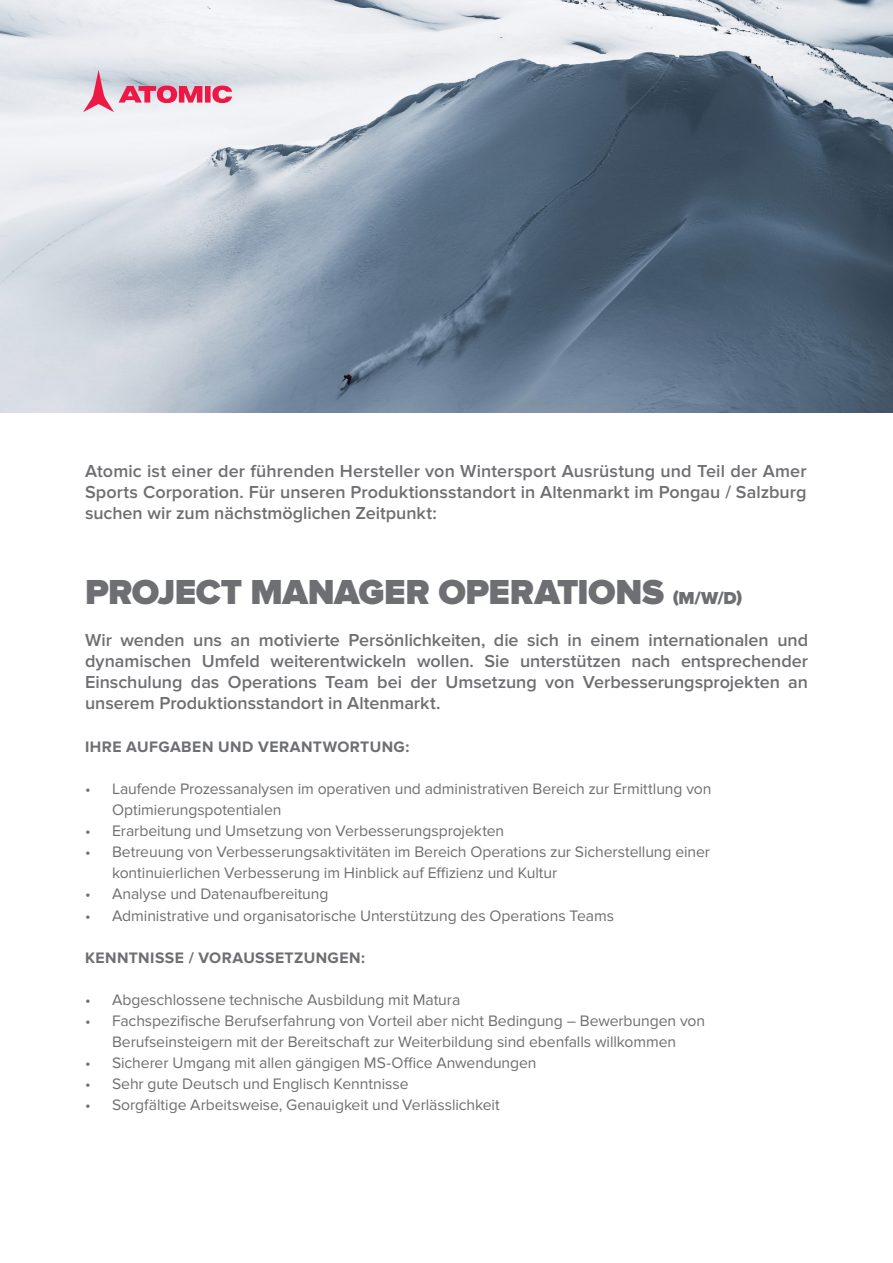
<style>
.page{position:relative;width:893px;height:1263px;background:#fff}
.page>*{position:absolute;margin:0;border:0;box-sizing:border-box;transform-origin:0 0}
.t1{font:900 36px "Proxima Nova";letter-spacing:-.01em;color:#6e6f72}
.FLiesstext{font:600 18px/21px "Proxima Nova";color:#6e6f72;text-align:justify}
.t2{font:15.75px/21px "Proxima Nova";letter-spacing:-.005em;color:#6e6f72}
.t3{font:700 15.75px "Proxima Nova";letter-spacing:.03em;color:#6e6f72}
.s1{font-size:18px}
</style>
<div class="page">
<img style="left:1px;top:1px;width:891px;height:411px">
<svg style="left:83px;top:70px;width:149px;height:42px;background:#dfaebe"></svg>
<p class="FLiesstext" style="left:85px;top:460px;width:723px">Atomic ist einer der führenden Hersteller von Wintersport Ausrüstung und Teil der Amer Sports Corporation. Für unseren Produktionsstandort in Altenmarkt im Pongau / Salzburg suchen wir zum nächstmöglichen Zeitpunkt:</p>
<p class="t1" style="left:85px;top:571px;width:659px">PROJECT MANAGER OPERATIONS <span class="s1">(M/W/D)</span></p>
<p class="FLiesstext" style="left:85px;top:630px;width:725px">Wir wenden uns an motivierte Persönlichkeiten, die sich in einem internationalen und dynamischen Umfeld weiterentwickeln wollen. Sie unterstützen nach entsprechender Einschulung das Operations Team bei der Umsetzung von Verbesserungsprojekten an unserem Produktionsstandort in Altenmarkt.</p>
<p class="t3" style="left:85px;top:738px;width:326px">IHRE AUFGABEN UND VERANTWORTUNG:</p>
<p class="t2" style="left:112px;top:778px;width:601px;text-indent:-27px">• Laufende Prozessanalysen im operativen und administrativen Bereich zur Ermittlung von<br>Optimierungspotentialen</p>
<p class="t2" style="left:85px;top:820px;width:421px">• Erarbeitung und Umsetzung von Verbesserungsprojekten</p>
<p class="t2" style="left:112px;top:841px;width:600px;text-indent:-27px">• Betreuung von Verbesserungsaktivitäten im Bereich Operations zur Sicherstellung einer kontinuierlichen Verbesserung im Hinblick auf Effizienz und Kultur</p>
<p class="t2" style="left:85px;top:883px;width:245px">• Analyse und Datenaufbereitung</p>
<p class="t2" style="left:85px;top:905px;width:530px">• Administrative und organisatorische Unterstützung des Operations Teams</p>
<p class="t3" style="left:85px;top:949px;width:282px">KENNTNISSE / VORAUSSETZUNGEN:</p>
<p class="t2" style="left:85px;top:990px;width:377px">• Abgeschlossene technische Ausbildung mit Matura</p>
<p class="t2" style="left:85px;top:1011px;width:622px;text-align:center">• Fachspezifische Berufserfahrung von Vorteil aber nicht Bedingung – Bewerbungen von<br>Berufseinsteigern mit der Bereitschaft zur Weiterbildung sind ebenfalls willkommen</p>
<p class="t2" style="left:85px;top:1053px;width:453px">• Sicherer Umgang mit allen gängigen MS-Office Anwendungen</p>
<p class="t2" style="left:85px;top:1074px;width:325px">• Sehr gute Deutsch und Englisch Kenntnisse</p>
<p class="t2" style="left:85px;top:1095px;width:416px">• Sorgfältige Arbeitsweise, Genauigkeit und Verlässlichkeit</p>
</div>
